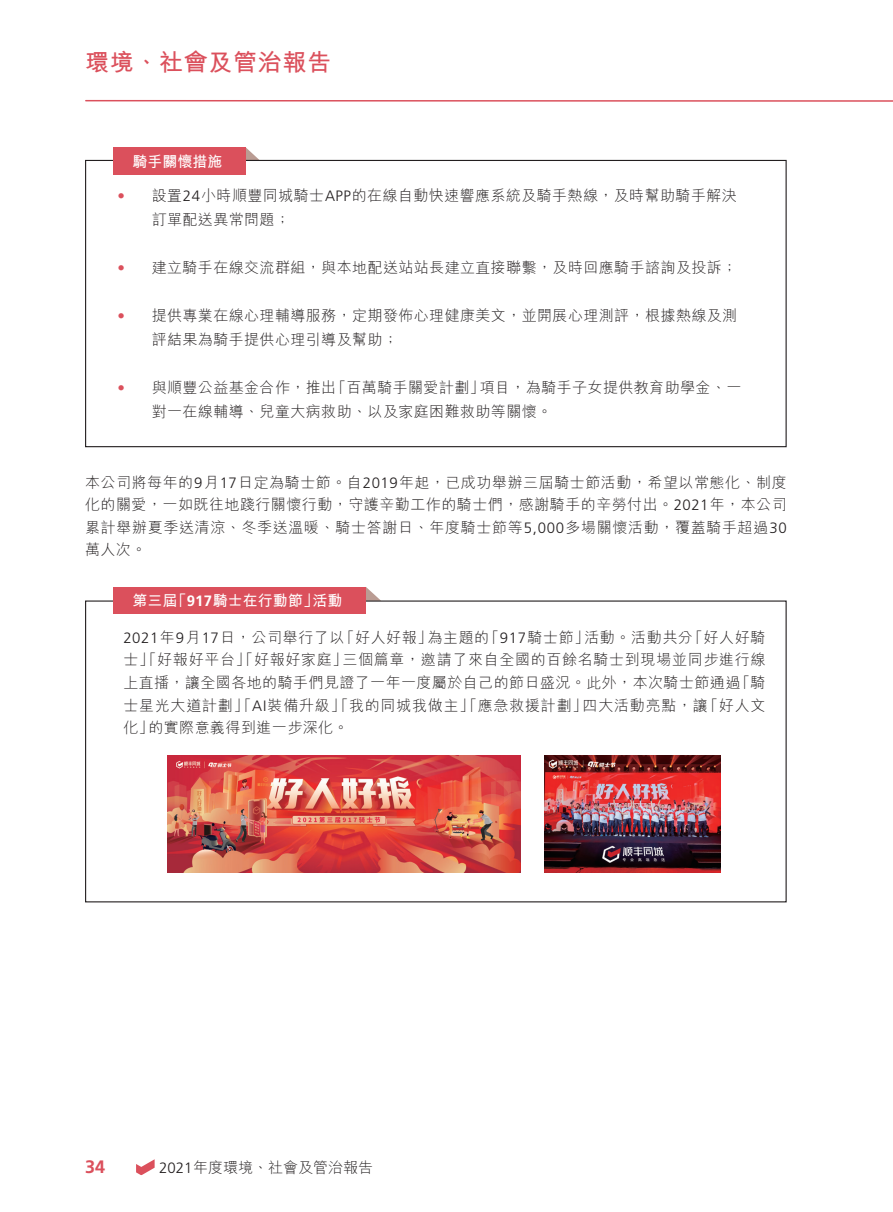
<style>
.page{position:relative;width:893px;height:1212px;background:#fff}
.page>*{position:absolute;margin:0;border:0;box-sizing:border-box;transform-origin:0 0}
.t1{font:700 24px "M Hei HK";letter-spacing:.03em;color:#db505c}
.t2{font:700 18px "Frutiger LT Std";color:#db505c}
.t3{font:300 15px/22.5px "M Hei HK";letter-spacing:.03em;color:#231f20}
.t4{font:700 15px "M Hei HK";letter-spacing:.005em;color:#fff}
.t5{font:300 15px "M Hei HK";color:#231f20}
.s1{font-family:"Frutiger LT Std";color:#db505c}
.s2{font-family:"Frutiger LT Std"}
</style>
<div class="page">
<svg style="left:85px;top:99px;width:808px;height:3px"></svg>
<svg style="left:136px;top:1159px;width:19px;height:16px"></svg>
<svg style="left:246px;top:148px;width:14px;height:12px"></svg>
<div style="left:113px;top:148px;width:133px;height:27px;background:#db505c"></div>
<img style="left:168px;top:755px;width:353px;height:118px">
<img style="left:544px;top:755px;width:177px;height:118px">
<svg style="left:366px;top:587px;width:14px;height:13px"></svg>
<div style="left:113px;top:587px;width:253px;height:27px;background:#db505c"></div>
<h1 class="t1" style="left:85px;top:45px;width:248px">環境、社會及管治報告</h1>
<p class="t4" style="left:132px;top:151px;width:92px">騎手關懷措施</p>
<p class="t3" style="left:152px;top:183px;width:587px;line-height:24px;text-indent:-34px"><span class="s1">•</span> 設置<span class="s2">24</span>小時順豐同城騎士<span class="s2">APP</span>的在線自動快速響應系統及騎手熱線，及時幫助騎手解決訂單配送異常問題；</p>
<p class="t3" style="left:118px;top:256px;width:621px"><span class="s1">•</span> 建立騎手在線交流群組，與本地配送站站長建立直接聯繫，及時回應騎手諮詢及投訴；</p>
<p class="t3" style="left:152px;top:303px;width:587px;line-height:24px;text-indent:-34px"><span class="s1">•</span> 提供專業在線心理輔導服務，定期發佈心理健康美文，並開展心理測評，根據熱線及測評結果為騎手提供心理引導及幫助；</p>
<p class="t3" style="left:152px;top:375px;width:591px;line-height:24px;text-indent:-34px"><span class="s1">•</span> 與順豐公益基金合作，推出「百萬騎手關愛計劃」項目，為騎手子女提供教育助學金、一對一在線輔導、兒童大病救助、以及家庭困難救助等關懷。</p>
<p class="t3" style="left:85px;top:471px;width:703px;text-align:justify">本公司將每年的<span class="s2">9</span>月<span class="s2">17</span>日定為騎士節。自<span class="s2">2019</span>年起，已成功舉辦三屆騎士節活動，希望以常態化、制度化的關愛，一如既往地踐行關懷行動，守護辛勤工作的騎士們，感謝騎手的辛勞付出。<span class="s2">2021</span>年，本公司累計舉辦夏季送清涼、冬季送溫暖、騎士答謝日、年度騎士節等<span class="s2">5,000</span>多場關懷活動，覆蓋騎手超過<span class="s2">30</span>萬人次。</p>
<p class="t4" style="left:132px;top:590px;width:212px">第三屆「<span class="s2">917</span>騎士在行動節」活動</p>
<p class="t3" style="left:123px;top:626px;width:644px;text-align:justify"><span class="s2">2021</span>年<span class="s2">9</span>月<span class="s2">17</span>日，公司舉行了以「好人好報」為主題的「<span class="s2">917</span>騎士節」活動。活動共分「好人好騎士」「好報好平台」「好報好家庭」三個篇章，邀請了來自全國的百餘名騎士到現場並同步進行線上直播，讓全國各地的騎手們見證了一年一度屬於自己的節日盛況。此外，本次騎士節通過「騎士星光大道計劃」「<span class="s2">AI</span>裝備升級」「我的同城我做主」「應急救援計劃」四大活動亮點，讓「好人文化」的實際意義得到進一步深化。</p>
<p class="t2" style="left:85px;top:1156px;width:22px">34</p>
<p class="t5" style="left:159px;top:1159px;width:216px"><span class="s2">2021</span>年度環境、社會及管治報告</p>
</div>
